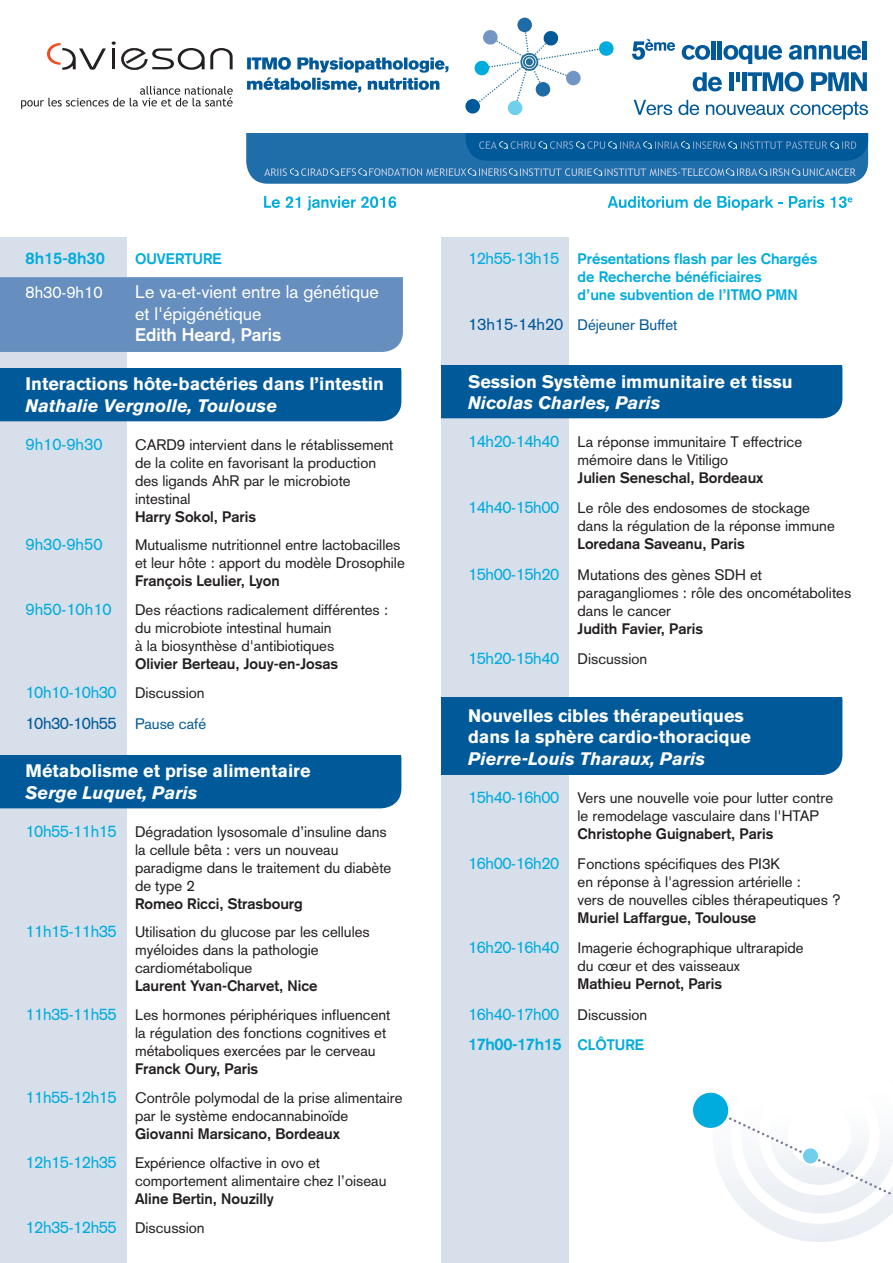
<style>
.page{position:relative;width:893px;height:1263px;background:#fff}
.page>*{position:absolute;margin:0;border:0;box-sizing:border-box;transform-origin:0 0}
.t1{font:700 18px/21.6px "Akzidenz Grotesk BE";color:#fff}
.t2{font:italic 700 18px "Akzidenz Grotesk BE";color:#fff}
.t3{font:18px/21.6px "Akzidenz Grotesk";color:#fff}
.t4{font:700 18px "Akzidenz Grotesk";color:#fff}
.t5{font:16.5px/30.6px "Akzidenz Grotesk";letter-spacing:-.025em;color:#00acdd}
.t6{font:16.5px "Akzidenz Grotesk";color:#00acdd}
.t7{font:700 16.5px "Akzidenz Grotesk";color:#00acdd}
.t8{font:16.5px "Akzidenz Grotesk";color:#fff}
.t9{font:15px/18px "Akzidenz Grotesk";color:#231f20}
.t10{font:700 15px/28.8px "Akzidenz Grotesk";color:#231f20}
.t11{font:700 15px/18px "Akzidenz Grotesk";color:#00acdd}
.t12{font:15px "Akzidenz Grotesk";color:#005999}
.s1{font-size:15px;color:#231f20}
.s2{color:#005999}
.s3{font-size:15px;color:#005999}
.s4{font-size:16.5px;color:#00acdd}
.s5{font-weight:700}
.s6{font-weight:400;font-size:16.5px;color:#00acdd}
.s7{font-weight:400}
.s8{font-weight:400;font-size:16.5px}
.s9{font-size:16.5px}
.s10{font-weight:700;font-size:15px}
</style>
<div class="page">
<div style="left:0;top:237px;width:126px;height:1026px;background:#d7dfea"></div>
<div style="left:441px;top:237px;width:127px;height:1026px;background:#d7dfea"></div>
<svg style="left:693px;top:1092px;width:200px;height:150px"></svg>
<svg style="left:632px;top:39px;width:43px;height:21px"></svg>
<svg style="left:682px;top:45px;width:28px;height:15px"></svg>
<hr style="left:711px;top:41px;width:4px;height:18px;background:#005999">
<hr style="left:718px;top:41px;width:4px;height:18px;background:#005999">
<svg style="left:723px;top:45px;width:59px;height:19px"></svg>
<svg style="left:789px;top:45px;width:72px;height:15px"></svg>
<hr style="left:863px;top:41px;width:4px;height:18px;background:#005999">
<svg style="left:693px;top:72px;width:29px;height:19px"></svg>
<div style="left:729px;top:72px;width:5px;height:19px;background:#005999"></div>
<svg style="left:736px;top:72px;width:3px;height:9px"></svg>
<div style="left:742px;top:72px;width:5px;height:19px;background:#005999"></div>
<svg style="left:747px;top:72px;width:57px;height:20px"></svg>
<svg style="left:811px;top:72px;width:56px;height:19px"></svg>
<svg style="left:634px;top:100px;width:38px;height:15px"></svg>
<svg style="left:678px;top:100px;width:21px;height:15px"></svg>
<svg style="left:706px;top:104px;width:78px;height:11px"></svg>
<svg style="left:790px;top:102px;width:78px;height:18px"></svg>
<div style="left:508px;top:100px;width:15px;height:15px;background:#70cfec;border-radius:50%"></div>
<div style="left:517px;top:18px;width:15px;height:14px;background:#1f6ba7;border-radius:50%"></div>
<svg style="left:474px;top:27px;width:140px;height:79px"></svg>
<div style="left:465px;top:99px;width:15px;height:15px;background:#005999;border-radius:7px"></div>
<svg style="left:264px;top:196px;width:16px;height:12px"></svg>
<svg style="left:286px;top:196px;width:14px;height:12px"></svg>
<svg style="left:308px;top:196px;width:88px;height:14px"></svg>
<svg style="left:608px;top:196px;width:80px;height:12px"></svg>
<svg style="left:694px;top:196px;width:17px;height:12px"></svg>
<svg style="left:717px;top:196px;width:66px;height:14px"></svg>
<svg style="left:789px;top:196px;width:35px;height:12px"></svg>
<svg style="left:831px;top:196px;width:21px;height:12px"></svg>
<svg style="left:246px;top:134px;width:622px;height:50px;background:#226fa8"></svg>
<svg style="left:21px;top:86px;width:212px;height:23px"></svg>
<svg style="left:47px;top:43px;width:59px;height:27px"></svg>
<svg style="left:112px;top:41px;width:121px;height:29px"></svg>
<svg style="left:247px;top:57px;width:201px;height:36px"></svg>
<div style="left:0;top:368px;width:401px;height:53px;background:#005999"></div>
<div style="left:441px;top:365px;width:401px;height:53px;background:#005999"></div>
<div style="left:441px;top:697px;width:401px;height:78px;background:#005999"></div>
<div style="left:0;top:277px;width:403px;height:75px;background:#668ebf"></div>
<div style="left:0;top:755px;width:401px;height:53px;background:#005999"></div>
<p class="t7" style="left:26px;top:248px;width:81px">8h15-8h30</p>
<p class="t11" style="left:135px;top:249px;width:88px">OUVERTURE</p>
<p class="t8" style="left:26px;top:283px;width:79px">8h30-9h10</p>
<p class="t3" style="left:135px;top:281px;width:245px">Le va-et-vient entre la génétique et l'épigénétique</p>
<p class="t4" style="left:135px;top:324px;width:148px">Edith Heard, Paris</p>
<p class="t1" style="left:26px;top:373px;width:360px">Interactions hôte-bactéries dans l’intestin</p>
<p class="t2" style="left:26px;top:395px;width:253px">Nathalie Vergnolle, Toulouse</p>
<p class="t6" style="left:26px;top:434px;width:79px">9h10-9h30</p>
<p class="t9" style="left:135px;top:435px;width:260px">CARD9 intervient dans le rétablissement de la colite en favorisant la production des ligands AhR par le microbiote intestinal</p>
<p class="t10" style="left:135px;top:502px;width:122px">Harry Sokol, Paris</p>
<p class="t6" style="left:26px;top:535px;width:79px">9h30-9h50</p>
<p class="t9" style="left:135px;top:536px;width:271px">Mutualisme nutritionnel entre lactobacilles et leur hôte : apport du modèle Drosophile</p>
<p class="t10" style="left:135px;top:566px;width:146px">François Leulier, Lyon</p>
<p class="t6" style="left:26px;top:600px;width:88px">9h50-10h10</p>
<p class="t9" style="left:135px;top:601px;width:255px">Des réactions radicalement différentes : du microbiote intestinal humain<br>à la biosynthèse d'antibiotiques</p>
<p class="t10" style="left:135px;top:649px;width:204px">Olivier Berteau, Jouy-en-Josas</p>
<p class="t5" style="left:26px;top:677px;width:182px">10h10-10h30 <span class="s1">Discussion<br></span><span class="s2">10h30-10h55</span> <span class="s3">Pause café</span></p>
<p class="t1" style="left:26px;top:760px;width:286px">Métabolisme et prise alimentaire</p>
<p class="t2" style="left:26px;top:782px;width:173px">Serge Luquet, Paris</p>
<p class="t9" style="left:135px;top:822px;width:258px;text-indent:-109px"><span class="s4">10h55-11h15</span> Dégradation lysosomale d’insuline dans la cellule bêta : vers un nouveau paradigme dans le traitement du diabète de type 2</p>
<p class="t9" style="left:26px;top:889px;width:346px;line-height:28.8px;text-indent:109px"><span class="s5">Romeo Ricci, Strasbourg<br></span><span class="s4">11h15-11h35</span> Utilisation du glucose par les cellules</p>
<p class="t9" style="left:135px;top:941px;width:185px">myéloides dans la pathologie cardiométabolique</p>
<p class="t9" style="left:26px;top:972px;width:366px;line-height:28.8px;text-indent:109px"><span class="s5">Laurent Yvan-Charvet, Nice<br></span><span class="s4">11h35-11h55</span> Les hormones périphériques influencent</p>
<p class="t9" style="left:135px;top:1024px;width:253px">la régulation des fonctions cognitives et métaboliques exercées par le cerveau</p>
<p class="t9" style="left:26px;top:1054px;width:379px;line-height:28.8px;text-indent:110px"><span class="s5">Franck Oury, Paris<br></span><span class="s4">11h55-12h15</span> Contrôle polymodal de la prise alimentaire</p>
<p class="t9" style="left:135px;top:1107px;width:215px">par le système endocannabinoïde</p>
<p class="t10" style="left:26px;top:1119px;width:316px;text-indent:109px">Giovanni Marsicano, Bordeaux<br><span class="s6">12h15-12h35</span> <span class="s7">Expérience olfactive in ovo et</span></p>
<p class="t9" style="left:135px;top:1171px;width:253px">comportement alimentaire chez l’oiseau</p>
<p class="t10" style="left:135px;top:1184px;width:140px">Aline Bertin, Nouzilly</p>
<p class="t5" style="left:26px;top:1211px;width:181px">12h35-12h55 <span class="s1">Discussion</span></p>
<p class="t11" style="left:578px;top:249px;width:241px;text-indent:-110px"><span class="s8">12h55-13h15</span> Présentations flash par les Chargés de Recherche bénéficiaires<br>d’une subvention de l’ITMO PMN</p>
<p class="t12" style="left:468px;top:316px;width:211px"><span class="s9">13h15-14h20</span> Déjeuner Buffet</p>
<p class="t1" style="left:468px;top:371px;width:326px">Session Système immunitaire et tissu</p>
<p class="t2" style="left:468px;top:392px;width:194px">Nicolas Charles, Paris</p>
<p class="t9" style="left:577px;top:433px;width:226px;text-indent:-109px"><span class="s4">14h20-14h40</span> La réponse immunitaire T effectrice mémoire dans le Vitiligo</p>
<p class="t9" style="left:468px;top:463px;width:343px;line-height:30.3px;text-indent:109px"><span class="s5">Julien Seneschal, Bordeaux<br></span><span class="s4">14h40-15h00</span> Le rôle des endosomes de stockage</p>
<p class="t9" style="left:577px;top:517px;width:259px">dans la régulation de la réponse immune</p>
<p class="t9" style="left:468px;top:529px;width:295px;line-height:30.3px;text-indent:109px"><span class="s5">Loredana Saveanu, Paris<br></span><span class="s4">15h00-15h20</span> Mutations des gènes SDH et</p>
<p class="t9" style="left:577px;top:583px;width:275px">paragangliomes : rôle des oncométabolites dans le cancer</p>
<p class="t10" style="left:577px;top:614px;width:127px">Judith Favier, Paris</p>
<p class="t5" style="left:468px;top:643px;width:181px">15h20-15h40 <span class="s1">Discussion</span></p>
<p class="t1" style="left:468px;top:705px;width:285px">Nouvelles cibles thérapeutiques dans la sphère cardio-thoracique</p>
<p class="t2" style="left:468px;top:748px;width:239px">Pierre-Louis Tharaux, Paris</p>
<p class="t9" style="left:577px;top:788px;width:257px;text-indent:-109px"><span class="s4">15h40-16h00</span> Vers une nouvelle voie pour lutter contre le remodelage vasculaire dans l'HTAP</p>
<p class="t9" style="left:468px;top:818px;width:314px;line-height:30.3px;text-indent:109px"><span class="s5">Christophe Guignabert, Paris<br></span><span class="s4">16h00-16h20</span> Fonctions spécifiques des PI3K</p>
<p class="t9" style="left:577px;top:873px;width:265px">en réponse à l'agression artérielle :<br>vers de nouvelles cibles thérapeutiques ?</p>
<p class="t9" style="left:468px;top:902px;width:337px;line-height:30.3px;text-indent:109px"><span class="s5">Muriel Laffargue, Toulouse<br></span><span class="s4">16h20-16h40</span> Imagerie échographique ultrarapide</p>
<p class="t9" style="left:577px;top:957px;width:164px">du cœur et des vaisseaux</p>
<p class="t10" style="left:577px;top:969px;width:146px">Mathieu Pernot, Paris</p>
<p class="t5" style="left:468px;top:999px;width:181px">16h40-17h00 <span class="s1">Discussion<br></span><span class="s5">17h00-17h15</span> <span class="s10">CLÔTURE</span></p>
</div>
